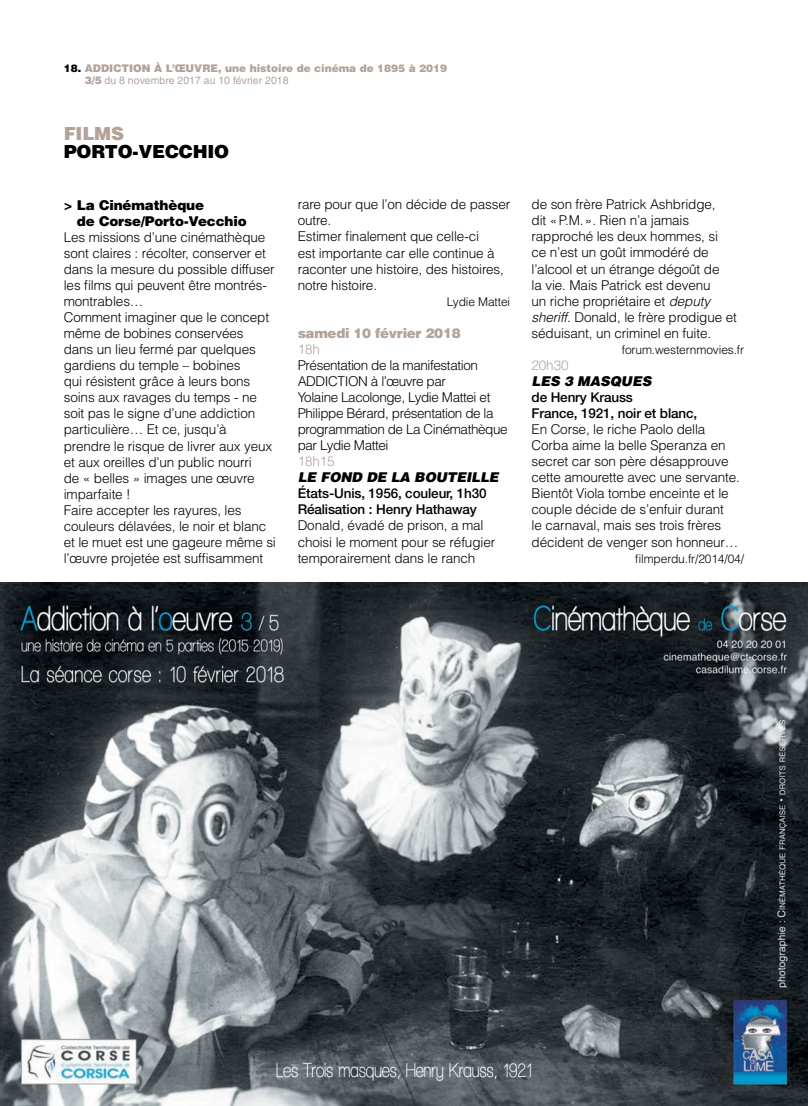
<style>
.page{position:relative;width:808px;height:1106px;background:#fff}
.page>*{position:absolute;margin:0;border:0;box-sizing:border-box;transform-origin:0 0}
.t1{font:900 18px "Helvetica";color:#000}
.t2{font:900 18px "Helvetica";letter-spacing:-.01em;color:#b3a29a}
.t3{font:300 13.5px/16px "Helvetica";letter-spacing:-.01em;color:#000}
.t4{font:300 13.5px/16px "Helvetica";letter-spacing:-.03em;color:#000}
.t5{font:500 13.5px/16px "Helvetica Neue LT Pro";letter-spacing:-.01em;color:#000}
.t6{font:900 13.5px/16px "Helvetica";letter-spacing:-.01em;color:#000}
.t7{font:italic 900 13.5px "Helvetica";letter-spacing:-.01em;color:#000}
.t8{font:900 13.5px "Helvetica";letter-spacing:-.02em;color:#b3a29a}
.t9{font:300 13.5px "Helvetica";letter-spacing:-.01em;color:#b3a29a}
.t10{font:300 12px "Helvetica";letter-spacing:-.01em;color:#000}
.t11{font:900 10.5px/12px "Helvetica";color:#b3a29a}
.s1{color:#000}
.s2{font-weight:400}
.s3{font-style:italic}
</style>
<div class="page">
<img style="left:0;top:583px;width:808px;height:523px">
<p class="t11" style="left:64px;top:62px;width:121px"><span class="s1">18.</span> ADDICTION à l’œuvre</p>
<p class="t11" style="left:85px;top:62px;width:364px;text-indent:133px">, une histoire de cinéma de 1895 à 2019<br>3/5 <span class="s2">du 8 novembre 2017 au 10 février 2018</span></p>
<h1 class="t2" style="left:64px;top:122px;width:62px">FILMS</h1>
<h1 class="t1" style="left:64px;top:139px;width:28px">Porto</h1>
<h1 class="t1" style="left:133px;top:139px;width:34px">-Vecchio</h1>
<p class="t6" style="left:77px;top:196px;width:171px;text-indent:-13px">&gt; La Cinémathèque<br>de Corse/Porto-Vecchio</p>
<p class="t3" style="left:64px;top:228px;width:214px">Les missions d’une cinémathèque sont claires : récolter, conserver et dans la mesure du possible diffuser les films qui peuvent être montrés&shy;montrables…<br>Comment imaginer que le concept même de bobines conservées dans un lieu fermé par quelques gardiens du temple – bobines<br>qui résistent grâce à leurs bons soins aux ravages du temps - ne soit pas le signe d’une addiction particulière… Et ce, jusqu’à prendre le risque de livrer aux yeux et aux oreilles d’un public nourri<br>de « belles » images une œuvre imparfaite !<br>Faire accepter les rayures, les couleurs délavées, le noir et blanc et le muet est une gageure même si l’œuvre projetée est suffisamment</p>
<p class="t3" style="left:298px;top:196px;width:214px">rare pour que l’on décide de passer outre.<br>Estimer finalement que celle-ci<br>est importante car elle continue à raconter une histoire, des histoires, notre histoire.</p>
<p class="t10" style="left:447px;top:294px;width:65px">Lydie Mattei</p>
<p class="t8" style="left:298px;top:324px;width:165px">samedi 10 février 2018</p>
<p class="t9" style="left:298px;top:340px;width:24px">18h</p>
<p class="t4" style="left:298px;top:357px;width:182px">Présentation de la manifestation<br>ADDICTION</p>
<p class="t4" style="left:298px;top:373px;width:212px;text-indent:73px">à l’œuvre par<br>Yolaine Lacolonge, Lydie Mattei et<br>Philippe Bérard, présentation de la programmation de La Cinémathèque par Lydie Mattei</p>
<p class="t9" style="left:298px;top:453px;width:38px">18h15</p>
<p class="t7" style="left:298px;top:468px;width:203px">LE FOND DE LA BOUTEILLE</p>
<p class="t5" style="left:298px;top:485px;width:191px">États-Unis, 1956, couleur, 1h30<br>Réalisation : Henry Hathaway</p>
<p class="t3" style="left:298px;top:517px;width:199px">Donald, évadé de prison, a mal choisi le moment pour se réfugier temporairement dans le ranch</p>
<p class="t3" style="left:531px;top:196px;width:207px">de son frère Patrick Ashbridge,<br>dit «P.M.». Rien n’a jamais rapproché les deux hommes, si<br>ce n’est un goût immodéré de l’alcool et un étrange dégoût de<br>la vie. Mais Patrick est devenu<br>un riche propriétaire et <span class="s3">deputy sheriff</span>. Donald, le frère prodigue et séduisant, un criminel en fuite.</p>
<p class="t10" style="left:622px;top:342px;width:124px">forum.westernmovies.fr</p>
<p class="t9" style="left:531px;top:356px;width:38px">20h30</p>
<p class="t7" style="left:531px;top:372px;width:121px">LES 3 MASQUES</p>
<p class="t5" style="left:531px;top:389px;width:167px">de Henry Krauss<br>France, 1921, noir et blanc,</p>
<p class="t3" style="left:531px;top:421px;width:210px">En Corse, le riche Paolo della<br>Corba aime la belle Speranza en secret car son père désapprouve cette amourette avec une servante.<br>Bientôt Viola tombe enceinte et le couple décide de s’enfuir durant<br>le carnaval, mais ses trois frères décident de venger son honneur…</p>
<p class="t10" style="left:635px;top:551px;width:110px">filmperdu.fr/2014/04/</p>
</div>
